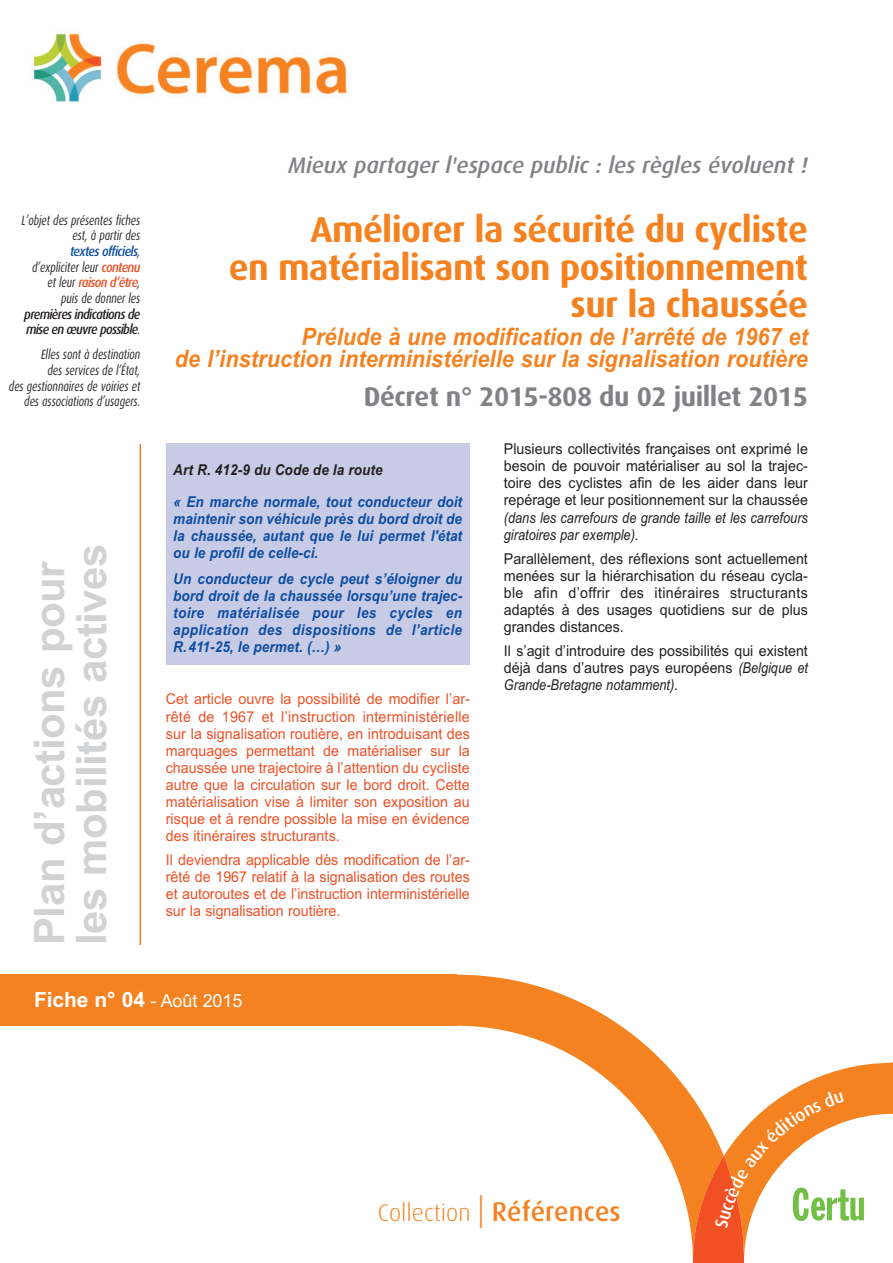
<style>
.page{position:relative;width:893px;height:1263px;background:#fff}
.page>*{position:absolute;margin:0;border:0;box-sizing:border-box;transform-origin:0 0}
.t1{font:700 42px/42px "Arial";letter-spacing:-.01em;color:#d1d2d4}
.t2{font:700 36px/37.5px "Dax OT";letter-spacing:-.015em;color:#f58220;text-align:right}
.t3{font:700 27px "Dax OT";letter-spacing:-.015em;color:#808285}
.t4{font:italic 700 24px/22.5px "Arial";letter-spacing:.005em;color:#f58220;text-align:right;scale:.9 1}
.t5{font:300 24px "Dax OT";color:#f58220}
.t6{font:italic 500 22.5px "Dax OT";letter-spacing:-.005em;color:#808285}
.t7{font:700 21px "Arial";letter-spacing:-.005em;color:#fff}
.t8{font:15px/17.1px "Arial";letter-spacing:.005em;color:#ee5025;text-align:justify;scale:.95 1}
.t9{font:15px/17.1px "Arial";color:#231f20;text-align:justify;scale:.95 1}
.t10{font:italic 700 15px/17.1px "Arial";letter-spacing:.005em;color:#0d4da1;text-align:justify;scale:.9 1}
.t11{font:italic 15px/17.1px "Arial";color:#231f20;scale:.85 1}
.t12{font:italic 700 15px "Arial";letter-spacing:.01em;color:#231f20;scale:.9 1}
.t13{font:italic 13.5px/15.6px "Dax OT";color:#231f20;text-align:right;scale:.75 1}
.t14{font:italic 500 13.5px/15.6px "Dax OT";letter-spacing:-.055em;color:#231f20;scale:.9 1}
.s1{font-weight:500;color:#0d4da1}
.s2{font-weight:500;color:#ee5025}
.s3{font-weight:400}
.s4{font-style:normal}
.s5{font-style:italic}
.s6{font-weight:400;font-size:18px}
.s7{font-size:33px}
.s8{font-weight:500;font-size:27px}
</style>
<div class="page">
<svg style="left:457px;top:975px;width:236px;height:288px"></svg>
<div style="left:0;top:975px;width:457px;height:51px;background:#f58220"></div>
<img style="left:30px;top:33px;width:318px;height:69px">
<hr style="left:140px;top:444px;width:1px;height:501px;background:#f58220">
<div style="left:166px;top:443px;width:304px;height:222px;background:#c7cbe6"></div>
<svg style="left:693px;top:1063px;width:200px;height:200px"></svg>
<p class="t13" style="left:22px;top:214px;width:160px">L’objet des présentes fiches est, à partir des<br><span class="s1">textes officiels</span>, d’expliciter leur <span class="s2">contenu </span>et leur <span class="s2">raison d’être</span>,<br>puis de donner les</p>
<p class="t14" style="left:24px;top:307px;width:130px">premières indications de mise en œuvre possible<span class="s3">.</span></p>
<p class="t13" style="left:9px;top:348px;width:177px">Elles sont à destination<br>des services de l’État,<br>des gestionnaires de voiries et des associations d’usagers.</p>
<h1 class="t1" style="left:29px;top:945px;width:403px;rotate:-90deg">Plan d’actions pour les mobilités actives</h1>
<h3 class="t6" style="left:288px;top:158px;width:521px">Mieux partager l'espace public : les règles évoluent !</h3>
<h2 class="t2" style="left:229px;top:215px;width:581px">Améliorer la sécurité du cycliste<br>en matérialisant son positionnement sur la chaussée</h2>
<h3 class="t4" style="left:175px;top:325px;width:705px">Prélude à une modification de l’arrêté de 1967 et<br>de l’instruction interministérielle sur la signalisation routière</h3>
<h3 class="t3" style="left:364px;top:388px;width:446px">Décret n° 2015-808 du 02 juillet 2015</h3>
<p class="t12" style="left:173px;top:461px;width:234px">Art R. 412-9 du Code de la route</p>
<p class="t10" style="left:173px;top:493px;width:322px">« En marche normale, tout conducteur doit maintenir son véhicule près du bord droit de la chaussée, autant que le lui permet l'état ou le profil de celle-ci.</p>
<p class="t10" style="left:173px;top:570px;width:322px">Un conducteur de cycle peut s’éloigner du bord droit de la chaussée lorsqu’une trajec&shy;toire matérialisée pour les cycles en application des dispositions de l’article R.411-25, le permet. (…) »</p>
<p class="t8" style="left:166px;top:691px;width:322px">Cet article ouvre la possibilité de modifier l’ar&shy;rêté de 1967 et l’instruction interministérielle sur la signalisation routière, en introduisant des marquages permettant de matérialiser sur la chaussée une trajectoire à l’attention du cycliste autre que la circulation sur le bord droit. Cette matérialisation vise à limiter son exposition au risque et à rendre possible la mise en évidence des itinéraires structurants.</p>
<p class="t8" style="left:166px;top:851px;width:322px">Il deviendra applicable dès modification de l’ar&shy;rêté de 1967 relatif à la signalisation des routes et autoroutes et de l’instruction interministérielle sur la signalisation routière.</p>
<p class="t9" style="left:504px;top:440px;width:322px">Plusieurs collectivités françaises ont exprimé le besoin de pouvoir matérialiser au sol la trajec&shy;toire des cyclistes afin de les aider dans leur repérage et leur positionnement sur la chaussée</p>
<p class="t11" style="left:504px;top:509px;width:359px">(dans les carrefours de grande taille et les carrefours giratoires par exemple)<span class="s4">.</span></p>
<p class="t9" style="left:504px;top:550px;width:322px">Parallèlement, des réflexions sont actuellement menées sur la hiérarchisation du réseau cycla&shy;ble afin d’offrir des itinéraires structurants adaptés à des usages quotidiens sur de plus grandes distances.</p>
<p class="t9" style="left:504px;top:642px;width:322px">Il s’agit d’introduire des possibilités qui existent déjà dans d’autres pays européens <span class="s5">(Belgique et Grande-Bretagne notamment)</span>.</p>
<h3 class="t7" style="left:34px;top:988px;width:210px">Fiche n° 04 <span class="s6">- Août 2015</span></h3>
<h3 class="t5" style="left:378px;top:1204px;width:244px">Collection <span class="s7">|</span> <span class="s8">Références</span></h3>
</div>
